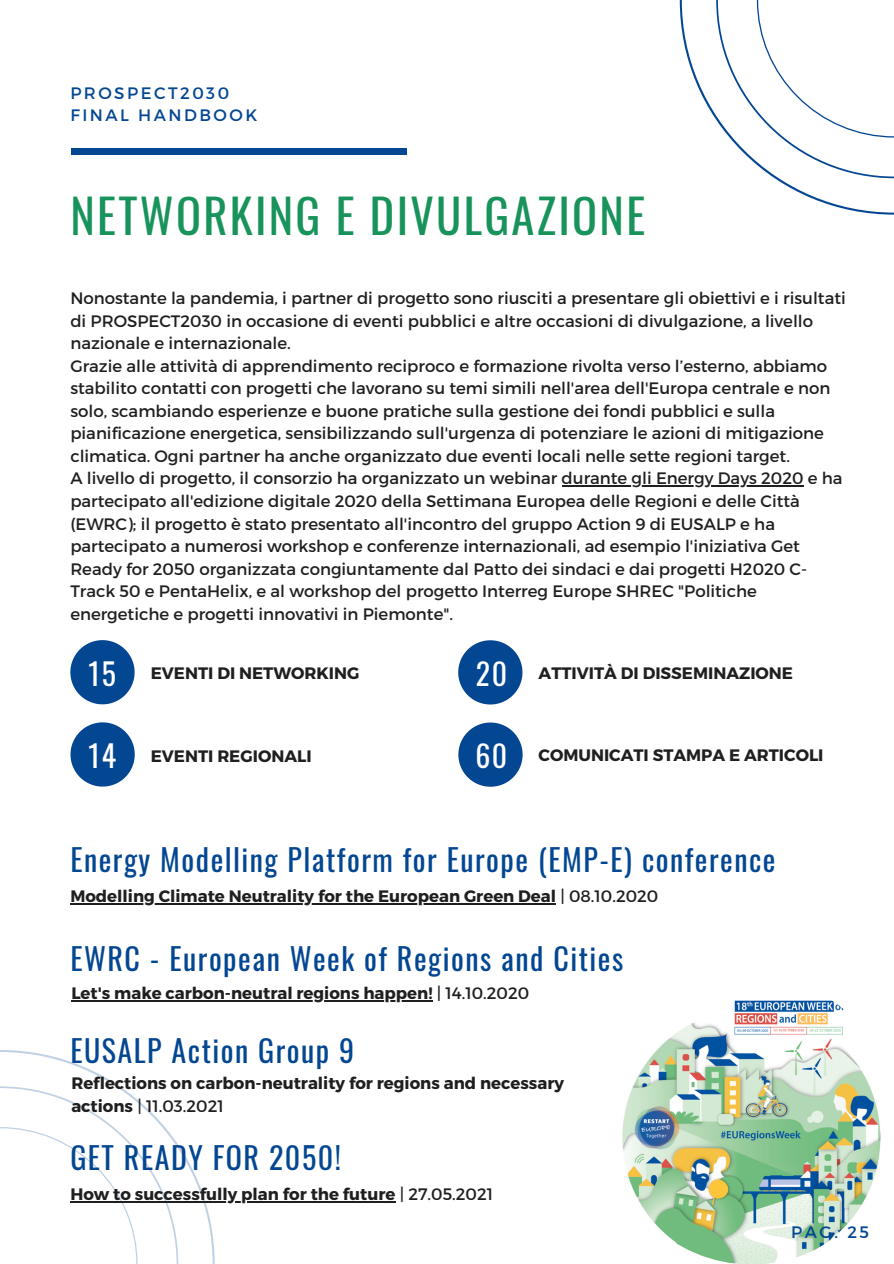
<style>
.page{position:relative;width:894px;height:1264px;background:#fff}
.page>*{position:absolute;margin:0;border:0;box-sizing:border-box;transform-origin:0 0}
.t1{font:46.35px "Oswald";letter-spacing:.05em;color:#17935b}
.t2{font:30px "Oswald";letter-spacing:.05em;color:#034692}
.t3{font:29.85px "Oswald";color:#fff}
.t4{font:16.5px/22.5px "Montserrat";color:#1f1f1f}
.t5{font:700 16.5px/22.5px "Montserrat";color:#1f1f1f}
.t6{font:16.5px/22.5px "Montserrat";letter-spacing:.15em;color:#034692}
.s1{font-family:"Oswald";font-weight:400;font-size:29.85px;color:#fff}
.s2{font-weight:400}
</style>
<div class="page">
<svg style="left:0;top:1050px;width:215px;height:213px"></svg>
<div style="left:71px;top:149px;width:336px;height:5px;background:#034692"></div>
<svg style="left:679px;top:0;width:214px;height:215px"></svg>
<hr style="left:71px;top:1000px;width:361px;height:1px;background:#1f1f1f">
<svg style="left:70px;top:640px;width:64px;height:64px"></svg>
<svg style="left:70px;top:722px;width:65px;height:64px"></svg>
<svg style="left:458px;top:640px;width:64px;height:64px"></svg>
<svg style="left:458px;top:722px;width:64px;height:64px"></svg>
<img style="left:622px;top:1000px;width:259px;height:263px">
<hr style="left:561px;top:485px;width:242px;height:1px;background:#1f1f1f">
<hr style="left:70px;top:903px;width:486px;height:1px;background:#1f1f1f">
<hr style="left:70px;top:1201px;width:325px;height:1px;background:#1f1f1f">
<p class="t6" style="left:70px;top:81px;width:188px">PROSPECT2030<br>FINAL HANDBOOK</p>
<h1 class="t1" style="left:70px;top:179px;width:576px">NETWORKING E DIVULGAZIONE</h1>
<p class="t4" style="left:70px;top:286px;width:776px">Nonostante la pandemia, i partner di progetto sono riusciti a presentare gli obiettivi e i risultati di PROSPECT2030 in occasione di eventi pubblici e altre occasioni di divulgazione, a livello nazionale e internazionale.<br>Grazie alle attività di apprendimento reciproco e formazione rivolta verso l’esterno, abbiamo stabilito contatti con progetti che lavorano su temi simili nell'area dell'Europa centrale e non solo, scambiando esperienze e buone pratiche sulla gestione dei fondi pubblici e sulla pianificazione energetica, sensibilizzando sull'urgenza di potenziare le azioni di mitigazione climatica. Ogni partner ha anche organizzato due eventi locali nelle sette regioni target.<br>A livello di progetto, il consorzio ha organizzato un webinar durante gli Energy Days 2020 e ha partecipato all'edizione digitale 2020 della Settimana Europea delle Regioni e delle Città (EWRC); il progetto è stato presentato all'incontro del gruppo Action 9 di EUSALP e ha partecipato a numerosi workshop e conferenze internazionali, ad esempio l'iniziativa Get Ready for 2050 organizzata congiuntamente dal Patto dei sindaci e dai progetti H2020 C-Track 50 e PentaHelix, e al workshop del progetto Interreg Europe SHREC "Politiche energetiche e progetti innovativi in Piemonte".</p>
<p class="t5" style="left:88px;top:661px;width:272px"><span class="s1">15</span> EVENTI DI NETWORKING</p>
<h3 class="t3" style="left:476px;top:650px;width:33px">20</h3>
<p class="t5" style="left:538px;top:661px;width:256px">ATTIVITÀ DI DISSEMINAZIONE</p>
<p class="t5" style="left:88px;top:744px;width:225px"><span class="s1">14</span> EVENTI REGIONALI</p>
<p class="t5" style="left:475px;top:743px;width:349px"><span class="s1">60</span> COMUNICATI STAMPA E ARTICOLI</p>
<h2 class="t2" style="left:70px;top:836px;width:706px">Energy Modelling Platform for Europe (EMP-E) conference</h2>
<p class="t5" style="left:70px;top:884px;width:589px">Modelling Climate Neutrality for the European Green Deal <span class="s2">| 08.10.2020</span></p>
<h2 class="t2" style="left:70px;top:935px;width:554px">EWRC - European Week of Regions and Cities</h2>
<p class="t5" style="left:71px;top:980px;width:459px">Let's make carbon-neutral regions happen! <span class="s2">| 14.10.2020</span></p>
<h2 class="t2" style="left:70px;top:1027px;width:285px">EUSALP Action Group 9</h2>
<p class="t5" style="left:71px;top:1071px;width:494px">Reflections on carbon-neutrality for regions and necessary actions <span class="s2">| 11.03.2021</span></p>
<h2 class="t2" style="left:70px;top:1134px;width:272px">GET READY FOR 2050!</h2>
<p class="t5" style="left:70px;top:1182px;width:424px">How to successfully plan for the future <span class="s2">| 27.05.2021</span></p>
<p class="t6" style="left:791px;top:1220px;width:79px">PAG. 25</p>
</div>
